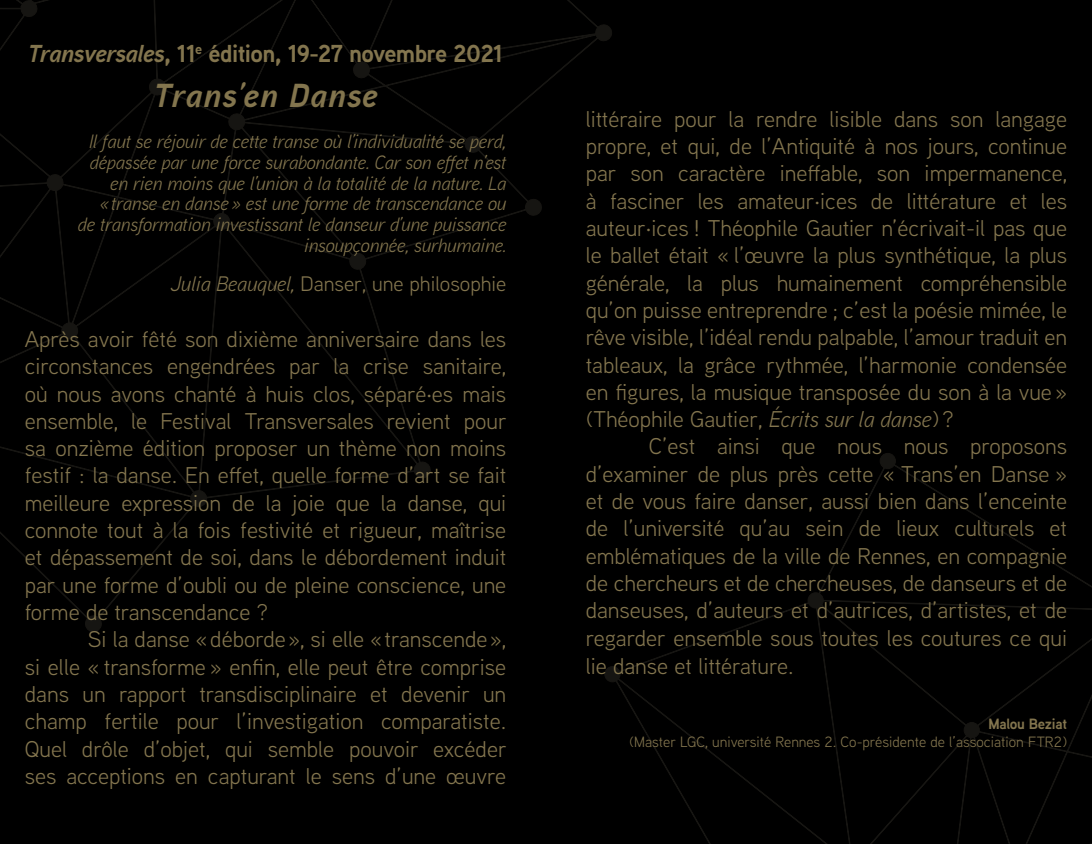
<style>
.page{position:relative;width:1092px;height:844px;background:#fff}
.page>*{position:absolute;margin:0;border:0;box-sizing:border-box;transform-origin:0 0}
.t1{font:italic 700 33.25px "Aaux Next";letter-spacing:.025em;color:#83754e}
.t2{font:700 24.5px "Aaux Next";letter-spacing:-.025em;color:#83754e}
.t3{font:22.75px/27.3px "Aaux Next";color:#83754e;text-align:justify}
.t4{font:21px "Aaux Next";color:#83754e}
.t5{font:italic 19.25px/20.8px "Aaux Next";color:#83754e;text-align:right}
.t6{font:14.88px "Aaux Next";color:#83754e}
.t7{font:700 14.88px "Aaux Next";letter-spacing:-.02em;color:#83754e}
.s1{font-style:italic}
</style>
<div class="page">
<div style="left:0;top:0;width:1091px;height:843px;background:#000"></div>
<div style="left:808px;top:592px;width:15px;height:16px;background:#161512;border-radius:50%"></div>
<div style="left:807px;top:592px;width:16px;height:16px;border:1px solid #9a9079;border-radius:50%"></div>
<div style="left:880px;top:453px;width:15px;height:15px;background:#161512;border-radius:50%"></div>
<div style="left:879px;top:453px;width:16px;height:16px;border:1px solid #9a9079;border-radius:50%"></div>
<div style="left:604px;top:666px;width:16px;height:15px;background:#161512;border-radius:50%"></div>
<div style="left:604px;top:666px;width:16px;height:16px;border:1px solid #9a9079;border-radius:50%"></div>
<div style="left:964px;top:722px;width:15px;height:15px;background:#161512;border-radius:50%"></div>
<div style="left:963px;top:721px;width:16px;height:17px;border:1px solid #9a9079;border-radius:50%"></div>
<p class="t2" style="left:28px;top:37px;width:476px"><span class="s1">Transversales</span>, 11<sup>e</sup> édition, 19-27 novembre 2021</p>
<h1 class="t1" style="left:153px;top:72px;width:226px">Trans’en Danse</h1>
<p class="t5" style="left:78px;top:130px;width:430px">Il faut se réjouir de cette transe où l’individualité se perd, dépassée par une force surabondante. Car son effet n’est en rien moins que l’union à la totalité de la nature. La<br>« transe en danse » est une forme de transcendance ou de transformation investissant le danseur d’une puissance insoupçonnée, surhumaine.</p>
<p class="t4" style="left:170px;top:269px;width:337px"><span class="s1">Julia Beauquel,</span> Danser, une philosophie</p>
<p class="t3" style="left:25px;top:324px;width:483px">Après avoir fêté son dixième anniversaire dans les circonstances engendrées par la crise sanitaire, où nous avons chanté à huis clos, séparé·es mais ensemble, le Festival Transversales revient pour sa onzième édition proposer un thème non moins festif : la danse. En effet, quelle forme d’art se fait meilleure expression de la joie que la danse, qui connote tout à la fois festivité et rigueur, maîtrise et dépassement de soi, dans le débordement induit par une forme d’oubli ou de pleine conscience, une forme de transcendance ?</p>
<p class="t3" style="left:25px;top:625px;width:483px;text-indent:63px">Si la danse « déborde », si elle « transcende », si elle « transforme » enfin, elle peut être comprise dans un rapport transdisciplinaire et devenir un champ fertile pour l’investigation comparatiste.<br>Quel drôle d’objet, qui semble pouvoir excéder ses acceptions en capturant le sens d’une œuvre</p>
<p class="t3" style="left:585px;top:104px;width:483px">littéraire pour la rendre lisible dans son langage propre, et qui, de l’Antiquité à nos jours, continue par son caractère ineffable, son impermanence, à fasciner les amateur·ices de littérature et les auteur·ices ! Théophile Gautier n’écrivait-il pas que le ballet était « l’œuvre la plus synthétique, la plus générale, la plus humainement compréhensible qu’on puisse entreprendre ; c’est la poésie mimée, le rêve visible, l’idéal rendu palpable, l’amour traduit en tableaux, la grâce rythmée, l’harmonie condensée en figures, la musique transposée du son à la vue » (Théophile Gautier, <span class="s1">Écrits sur la danse</span>) ?</p>
<p class="t3" style="left:585px;top:432px;width:483px;text-indent:63px">C’est ainsi que nous nous proposons d’examiner de plus près cette « Trans’en Danse » et de vous faire danser, aussi bien dans l’enceinte de l’université qu’au sein de lieux culturels et emblématiques de la ville de Rennes, en compagnie de chercheurs et de chercheuses, de danseurs et de danseuses, d’auteurs et d’autrices, d’artistes, et de regarder ensemble sous toutes les coutures ce qui lie danse et littérature.</p>
<p class="t7" style="left:988px;top:713px;width:80px">Malou Beziat</p>
<p class="t6" style="left:629px;top:731px;width:439px">(Master LGC, université Rennes 2. Co-présidente de l’association FTR2)</p>
</div>
